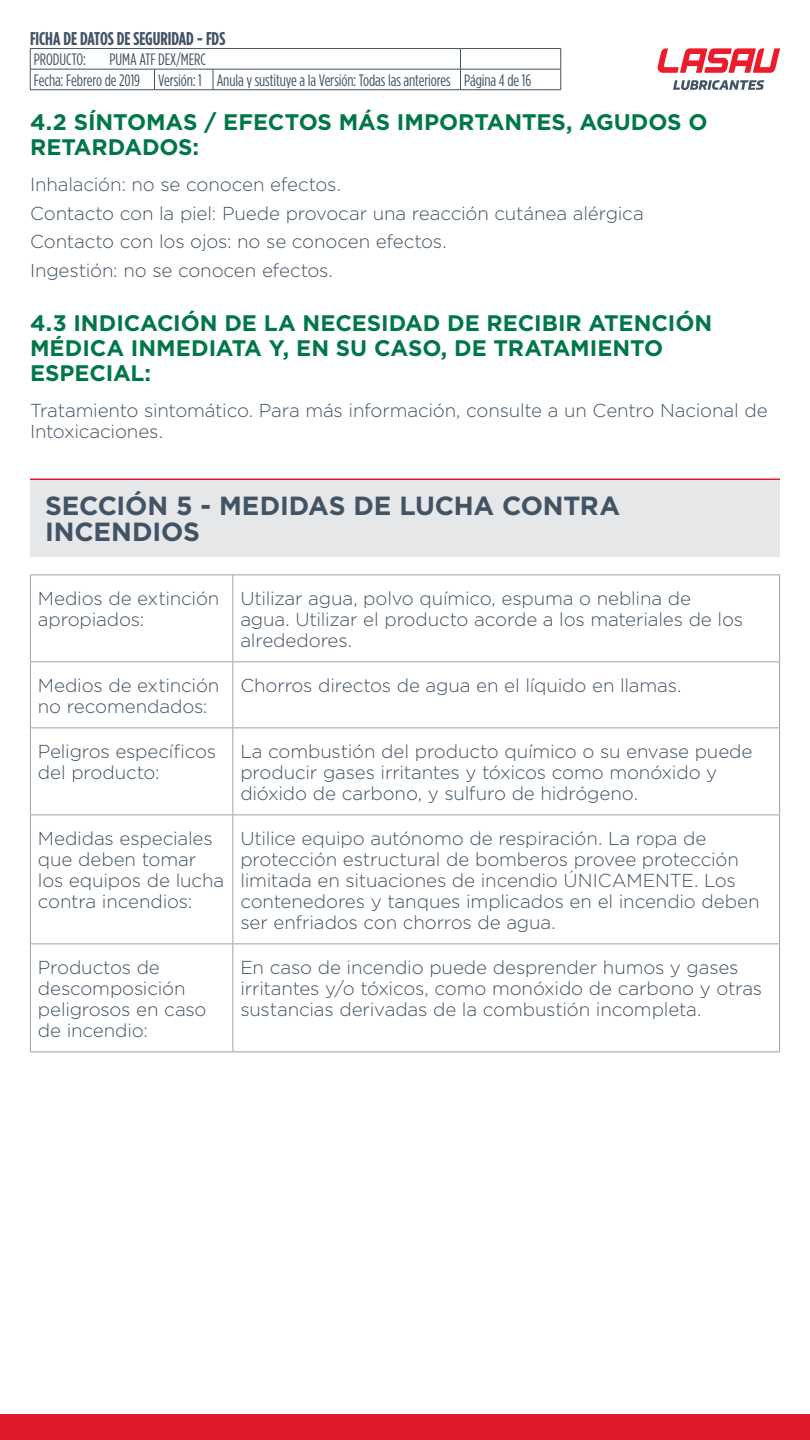
<style>
.page{position:relative;width:810px;height:1440px;background:#fff}
.page>*{position:absolute;margin:0;border:0;box-sizing:border-box;transform-origin:0 0}
.t1{font:700 26.25px/26.2px "Gotham";letter-spacing:-.005em;color:#425364}
.t2{font:700 22.5px/24.8px "Gotham";letter-spacing:-.005em;color:#007749}
.t3{font:300 18.75px/21px "Gotham";letter-spacing:-.01em;color:#425364}
.t4{font:700 18.45px "Gotham Cond";letter-spacing:-.005em;color:#425364}
.t5{font:16.5px/20.6px "Gotham Cond";letter-spacing:-.005em;color:#425364}
</style>
<div class="page">
<div style="left:0;top:1414px;width:810px;height:26px;background:#df1a2a"></div>
<svg style="left:657px;top:48px;width:123px;height:25px"></svg>
<svg style="left:673px;top:80px;width:91px;height:10px"></svg>
<hr style="left:30px;top:48px;width:76px;height:1px;background:#425364">
<hr style="left:106px;top:48px;width:48px;height:1px;background:#425364">
<hr style="left:154px;top:48px;width:59px;height:1px;background:#425364">
<hr style="left:213px;top:48px;width:247px;height:1px;background:#425364">
<hr style="left:460px;top:48px;width:101px;height:1px;background:#425364">
<hr style="left:30px;top:69px;width:76px;height:1px;background:#425364">
<svg style="left:30px;top:49px;width:1px;height:40px"></svg>
<hr style="left:106px;top:69px;width:48px;height:1px;background:#425364">
<hr style="left:154px;top:69px;width:59px;height:1px;background:#425364">
<svg style="left:154px;top:69px;width:1px;height:20px"></svg>
<hr style="left:213px;top:69px;width:247px;height:1px;background:#425364">
<svg style="left:213px;top:69px;width:1px;height:20px"></svg>
<hr style="left:460px;top:69px;width:101px;height:1px;background:#425364">
<svg style="left:460px;top:49px;width:1px;height:40px"></svg>
<svg style="left:560px;top:49px;width:1px;height:40px"></svg>
<hr style="left:30px;top:89px;width:76px;height:1px;background:#425364">
<hr style="left:106px;top:89px;width:48px;height:1px;background:#425364">
<hr style="left:154px;top:89px;width:59px;height:1px;background:#425364">
<hr style="left:213px;top:89px;width:247px;height:1px;background:#425364">
<hr style="left:460px;top:89px;width:101px;height:1px;background:#425364">
<div style="left:30px;top:479px;width:750px;height:77px;background:#e6e7e9"></div>
<hr style="left:30px;top:478px;width:750px;height:2px;background:#df1a2a">
<hr style="left:30px;top:574px;width:203px;height:1px;background:#98a2ae">
<hr style="left:30px;top:575px;width:1px;height:86px;background:#98a2ae">
<hr style="left:233px;top:574px;width:547px;height:1px;background:#98a2ae">
<hr style="left:232px;top:575px;width:1px;height:86px;background:#98a2ae">
<hr style="left:779px;top:575px;width:1px;height:86px;background:#98a2ae">
<hr style="left:30px;top:661px;width:203px;height:1px;background:#98a2ae">
<hr style="left:30px;top:662px;width:1px;height:65px;background:#98a2ae">
<hr style="left:233px;top:661px;width:547px;height:1px;background:#98a2ae">
<hr style="left:232px;top:662px;width:1px;height:65px;background:#98a2ae">
<hr style="left:779px;top:662px;width:1px;height:65px;background:#98a2ae">
<hr style="left:30px;top:727px;width:203px;height:1px;background:#98a2ae">
<hr style="left:30px;top:728px;width:1px;height:86px;background:#98a2ae">
<hr style="left:233px;top:727px;width:547px;height:1px;background:#98a2ae">
<hr style="left:232px;top:728px;width:1px;height:86px;background:#98a2ae">
<hr style="left:779px;top:728px;width:1px;height:86px;background:#98a2ae">
<hr style="left:30px;top:814px;width:203px;height:1px;background:#98a2ae">
<hr style="left:30px;top:815px;width:1px;height:128px;background:#98a2ae">
<hr style="left:233px;top:814px;width:547px;height:1px;background:#98a2ae">
<hr style="left:232px;top:815px;width:1px;height:128px;background:#98a2ae">
<hr style="left:779px;top:815px;width:1px;height:128px;background:#98a2ae">
<hr style="left:30px;top:943px;width:203px;height:1px;background:#98a2ae">
<hr style="left:30px;top:944px;width:1px;height:107px;background:#98a2ae">
<hr style="left:233px;top:943px;width:547px;height:1px;background:#98a2ae">
<hr style="left:232px;top:944px;width:1px;height:107px;background:#98a2ae">
<hr style="left:779px;top:944px;width:1px;height:107px;background:#98a2ae">
<hr style="left:30px;top:1051px;width:203px;height:1px;background:#98a2ae">
<hr style="left:233px;top:1051px;width:547px;height:1px;background:#98a2ae">
<p class="t4" style="left:30px;top:27px;width:197px">FICHA DE DATOS DE SEGURIDAD - FDS</p>
<p class="t5" style="left:34px;top:49px;width:54px">PRODUCTO:</p>
<p class="t5" style="left:34px;top:49px;width:499px;text-indent:76px">PUMA ATF DEX/MERC<br>Fecha: Febrero de 2019 Versión: 1 Anula y sustituye a la Versión: Todas las anteriores Página 4 de 16</p>
<p class="t2" style="left:30px;top:110px;width:679px">4.2 SÍNTOMAS / EFECTOS MÁS IMPORTANTES, AGUDOS O<br>RETARDADOS:</p>
<p class="t3" style="left:30px;top:170px;width:615px;line-height:28.5px">Inhalación: no se conocen efectos.<br>Contacto con la piel: Puede provocar una reacción cutánea alérgica Contacto con los ojos: no se conocen efectos.<br>Ingestión: no se conocen efectos.</p>
<p class="t2" style="left:30px;top:311px;width:684px">4.3 INDICACIÓN DE LA NECESIDAD DE RECIBIR ATENCIÓN<br>MÉDICA INMEDIATA Y, EN SU CASO, DE TRATAMIENTO<br>ESPECIAL:</p>
<p class="t3" style="left:30px;top:399px;width:739px">Tratamiento sintomático. Para más información, consulte a un Centro Nacional de<br>Intoxicaciones.</p>
<h1 class="t1" style="left:45px;top:493px;width:577px">SECCIÓN 5 - MEDIDAS DE LUCHA CONTRA<br>INCENDIOS</h1>
<p class="t3" style="left:38px;top:587px;width:183px">Medios de extinción apropiados:</p>
<p class="t3" style="left:240px;top:587px;width:504px">Utilizar agua, polvo químico, espuma o neblina de agua. Utilizar el producto acorde a los materiales de los alrededores.</p>
<p class="t3" style="left:38px;top:674px;width:183px">Medios de extinción no recomendados:</p>
<p class="t3" style="left:240px;top:674px;width:443px">Chorros directos de agua en el líquido en llamas.</p>
<p class="t3" style="left:38px;top:740px;width:180px">Peligros específicos del producto:</p>
<p class="t3" style="left:240px;top:740px;width:514px">La combustión del producto químico o su envase puede producir gases irritantes y tóxicos como monóxido y dióxido de carbono, y sulfuro de hidrógeno.</p>
<p class="t3" style="left:38px;top:827px;width:188px">Medidas especiales que deben tomar los equipos de lucha contra incendios:</p>
<p class="t3" style="left:240px;top:827px;width:521px">Utilice equipo autónomo de respiración. La ropa de protección estructural de bomberos provee protección limitada en situaciones de incendio ÚNICAMENTE. Los contenedores y tanques implicados en el incendio deben ser enfriados con chorros de agua.</p>
<p class="t3" style="left:38px;top:956px;width:170px">Productos de descomposición peligrosos en caso de incendio:</p>
<p class="t3" style="left:240px;top:956px;width:523px">En caso de incendio puede desprender humos y gases irritantes y/o tóxicos, como monóxido de carbono y otras sustancias derivadas de la combustión incompleta.</p>
</div>
